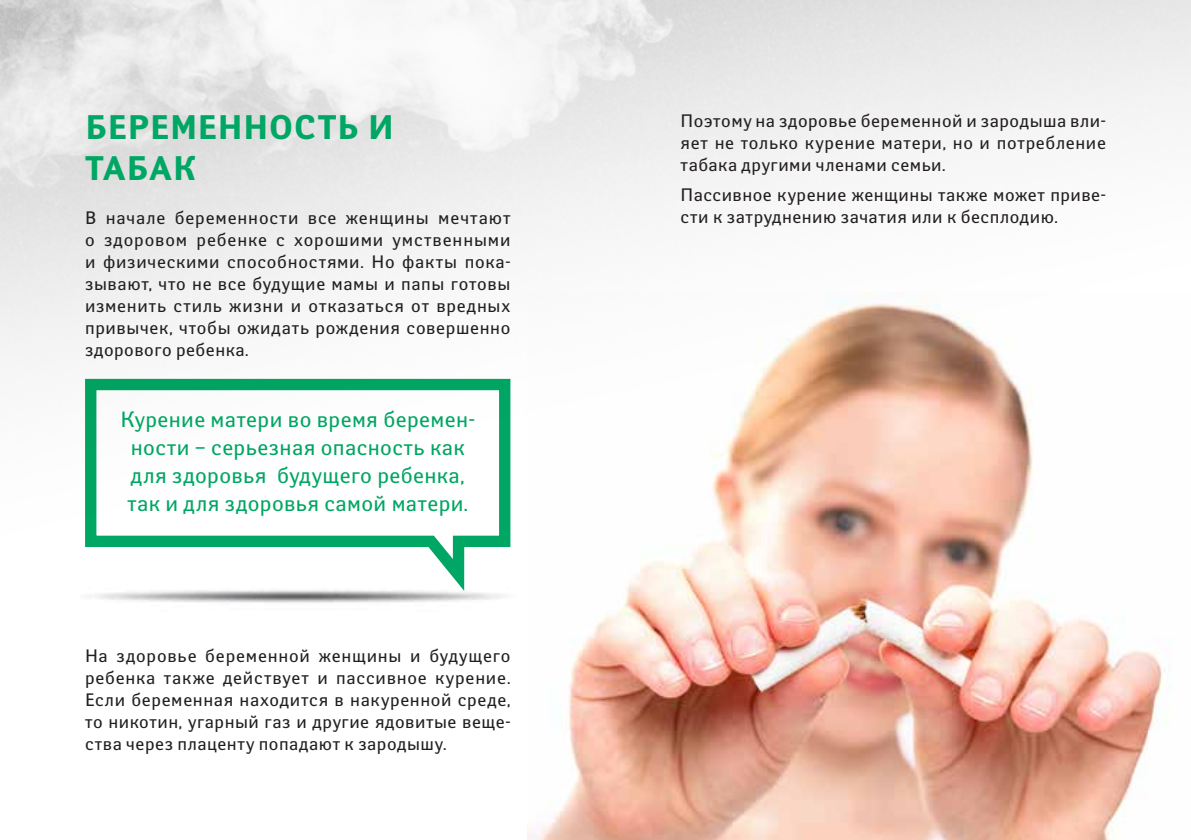
<style>
.page{position:relative;width:1191px;height:840px;background:#fff}
.page>*{position:absolute;margin:0;border:0;box-sizing:border-box;transform-origin:0 0}
.t1{font:700 34px/40.8px "Yanus";letter-spacing:.015em;color:#00a664}
.t2{font:22px/28px "Yanus";letter-spacing:.02em;color:#00a664;text-align:center}
.t3{font:18px/22px "Yanus";letter-spacing:.03em;color:#231f20;text-align:justify}
</style>
<div class="page">
<svg style="left:83px;top:376px;width:428px;height:200px"></svg>
<img style="left:80px;top:576px;width:436px;height:34px">
<img style="left:527px;top:292px;width:645px;height:547px">
<h1 class="t1" style="left:85px;top:108px;width:310px">БЕРЕМЕННОСТЬ И<br>ТАБАК</h1>
<p class="t3" style="left:85px;top:207px;width:427px">В начале беременности все женщины мечтают о здоровом ребенке с хорошими умственными и физическими способностями. Но факты пока&shy;зывают, что не все будущие мамы и папы готовы изменить стиль жизни и отказаться от вредных привычек, чтобы ожидать рождения совершенно здорового ребенка.</p>
<p class="t2" style="left:121px;top:405px;width:356px">Курение матери во время беремен&shy;ности – серьезная опасность как для здоровья будущего ребенка, так и для здоровья самой матери.</p>
<p class="t3" style="left:85px;top:644px;width:427px">На здоровье беременной женщины и будущего ребенка также действует и пассивное курение.<br>Если беременная находится в накуренной среде, то никотин, угарный газ и другие ядовитые веще&shy;ства через плаценту попадают к зародышу.</p>
<p class="t3" style="left:680px;top:109px;width:427px">Поэтому на здоровье беременной и зародыша вли&shy;яет не только курение матери, но и потребление табака другими членами семьи.</p>
<p class="t3" style="left:680px;top:184px;width:427px">Пассивное курение женщины также может приве&shy;сти к затруднению зачатия или к бесплодию.</p>
</div>
